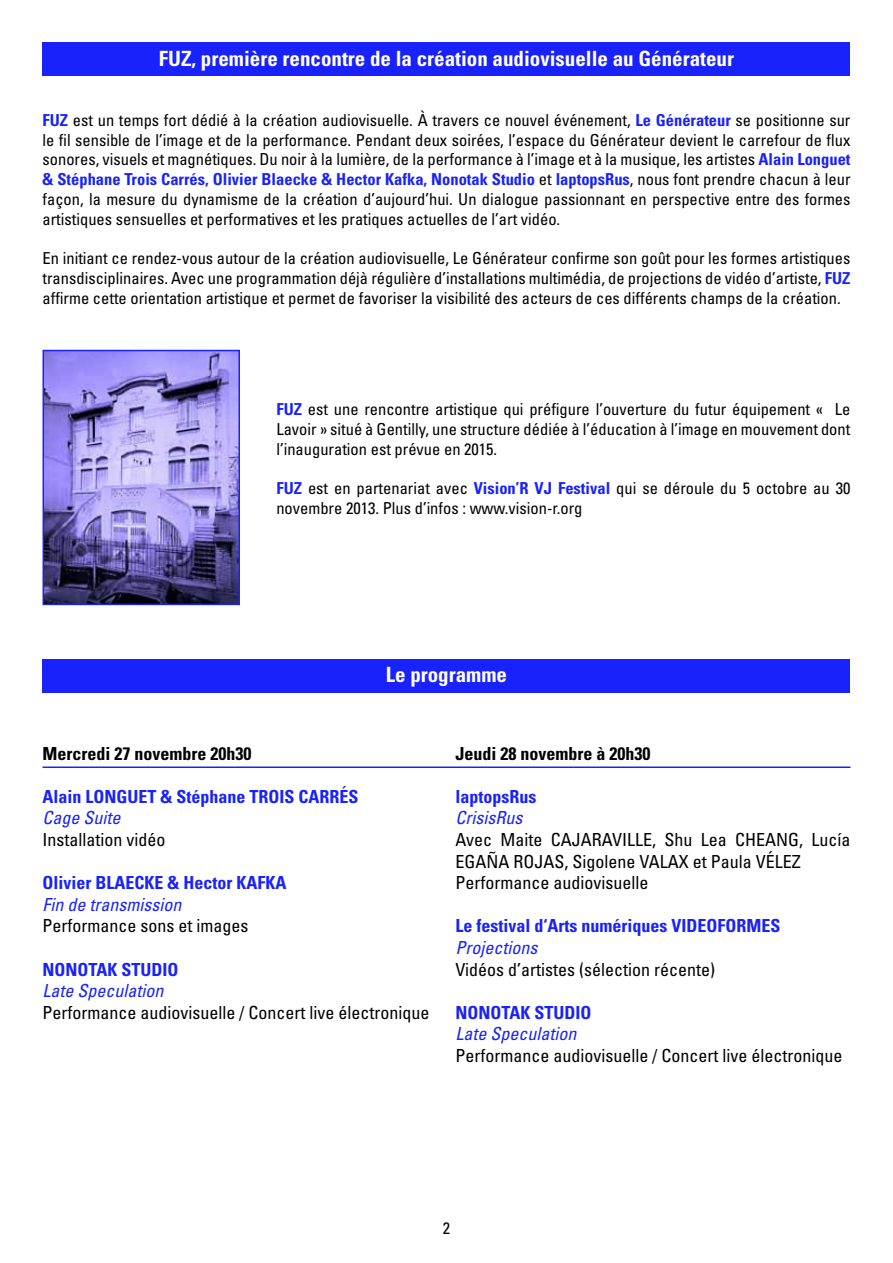
<style>
.page{position:relative;width:893px;height:1263px;background:#fff}
.page>*{position:absolute;margin:0;border:0;box-sizing:border-box;transform-origin:0 0}
.t1{font:700 condensed 21px "Univers";color:#fff}
.t2{font:condensed 18px "Univers";color:#000}
.t3{font:700 condensed 18px "Univers";color:#1922fb}
.t4{font:italic condensed 18px "Univers";color:#1922fb}
.t5{font:700 condensed 18px "Univers";color:#000}
.t6{font:condensed 16.5px/19.8px "Univers";color:#000;text-align:justify}
.s1{font-weight:700;color:#1922fb}
</style>
<div class="page">
<div style="left:43px;top:43px;width:807px;height:33px;background:#1922fb"></div>
<div style="left:43px;top:659px;width:807px;height:33px;background:#1922fb"></div>
<hr style="left:43px;top:766px;width:807px;height:2px;background:#1922fb">
<img style="left:46px;top:353px;width:191px;height:249px">
<div style="left:43px;top:350px;width:197px;height:255px;border:2px solid #1922fb"></div>
<p class="t1" style="left:159px;top:45px;width:577px">FUZ, première rencontre de la création audiovisuelle au Générateur</p>
<p class="t6" style="left:43px;top:110px;width:809px"><span class="s1">FUZ</span> est un temps fort dédié à la création audiovisuelle. À travers ce nouvel événement, <span class="s1">Le Générateur</span> se positionne sur le fil sensible de l’image et de la performance. Pendant deux soirées, l’espace du Générateur devient le carrefour de flux sonores, visuels et magnétiques. D u noir à la lumière, de la performance à l’image et à la musique, les artistes <span class="s1">Alain Longuet &amp; Stéphane Trois Carrés, Olivier Blaecke &amp; Hector Kafka, Nonotak Studio</span> et <span class="s1">laptopsRus</span>, nous font prendre chacun à leur façon, la mesure du dynamisme de la création d’aujourd’hui. Un dialogue passionnant en perspective entre des formes artistiques sensuelles et performatives et les pratiques actuelles de l’art vidéo.</p>
<p class="t6" style="left:43px;top:248px;width:809px">En initiant ce rendez-vous autour de la création audiovisuelle, Le Générateur confirme son goût pour les formes artistiques transdisciplinaires. Avec une programmation déjà régulière d’installations multimédia, de projections de vidéo d’artiste, <span class="s1">FUZ </span>affirme cette orientation artistique et permet de favoriser la visibilité des acteurs de ces différents champs de la création.</p>
<p class="t6" style="left:276px;top:399px;width:576px"><span class="s1">FUZ</span> est une rencontre artistique qui préfigure l’ouverture du futur équipement « Le Lavoir » situé à Gentilly, une structure dédiée à l’éducation à l’image en mouvement dont l’inauguration est prévue en 2015.</p>
<p class="t6" style="left:276px;top:478px;width:575px"><span class="s1">FUZ</span> est en partenariat avec <span class="s1">Vision’R VJ Festival</span> qui se déroule du 5 octobre au 30 novembre 2013. Plus d’infos : www.vision-r.org</p>
<p class="t1" style="left:386px;top:662px;width:123px">Le programme</p>
<p class="t5" style="left:43px;top:742px;width:210px">Mercredi 27 novembre 20h30</p>
<p class="t3" style="left:43px;top:785px;width:63px">Alain Longu</p>
<p class="t3" style="left:139px;top:785px;width:171px">et &amp; Stéphane Trois carr</p>
<p class="t3" style="left:340px;top:785px;width:21px">éS</p>
<p class="t4" style="left:43px;top:807px;width:80px">Cage Suite</p>
<p class="t2" style="left:43px;top:828px;width:124px">I nstallation vidéo</p>
<p class="t3" style="left:43px;top:872px;width:215px">Olivier Blaecke &amp; Hector Kafka</p>
<p class="t4" style="left:43px;top:893px;width:140px">Fin de transmission</p>
<p class="t2" style="left:43px;top:915px;width:207px">Performance sons et images</p>
<p class="t3" style="left:43px;top:958px;width:24px">Nonotak</p>
<p class="t3" style="left:121px;top:958px;width:56px">Studio</p>
<p class="t4" style="left:43px;top:979px;width:122px">Late Speculation</p>
<p class="t2" style="left:43px;top:1001px;width:388px">Performance audiovisuelle / Concert live électronique</p>
<p class="t5" style="left:455px;top:742px;width:196px">Jeudi 28 novembre à 20h30</p>
<p class="t3" style="left:455px;top:785px;width:82px">laptopsRus</p>
<p class="t4" style="left:455px;top:806px;width:68px">CrisisRus</p>
<p class="t2" style="left:455px;top:828px;width:117px">Avec M aite Cajara</p>
<p class="t2" style="left:612px;top:828px;width:156px">ville, Shu Lea Cheang</p>
<p class="t2" style="left:799px;top:828px;width:53px">, Lucía</p>
<p class="t2" style="left:455px;top:850px;width:79px">Egaña Rojas</p>
<p class="t2" style="left:564px;top:850px;width:86px">, Sigolene Vala</p>
<p class="t2" style="left:679px;top:850px;width:87px">x et Paula Véle</p>
<p class="t2" style="left:792px;top:850px;width:10px">z</p>
<p class="t2" style="left:455px;top:871px;width:194px">Performance audiovisuelle</p>
<p class="t3" style="left:455px;top:915px;width:254px">Le festival d‘Arts numériques VidEoform</p>
<p class="t3" style="left:761px;top:915px;width:18px">es</p>
<p class="t4" style="left:455px;top:936px;width:83px">Projections</p>
<p class="t2" style="left:455px;top:958px;width:261px">Vidéos d’artistes (sélection récente)</p>
<p class="t3" style="left:455px;top:1001px;width:24px">Nonotak</p>
<p class="t3" style="left:534px;top:1001px;width:56px">Studio</p>
<p class="t4" style="left:455px;top:1022px;width:122px">Late Speculation</p>
<p class="t2" style="left:455px;top:1044px;width:388px">Performance audiovisuelle / Concert live électronique</p>
<p class="t6" style="left:443px;top:1217px;width:9px">2</p>
</div>
